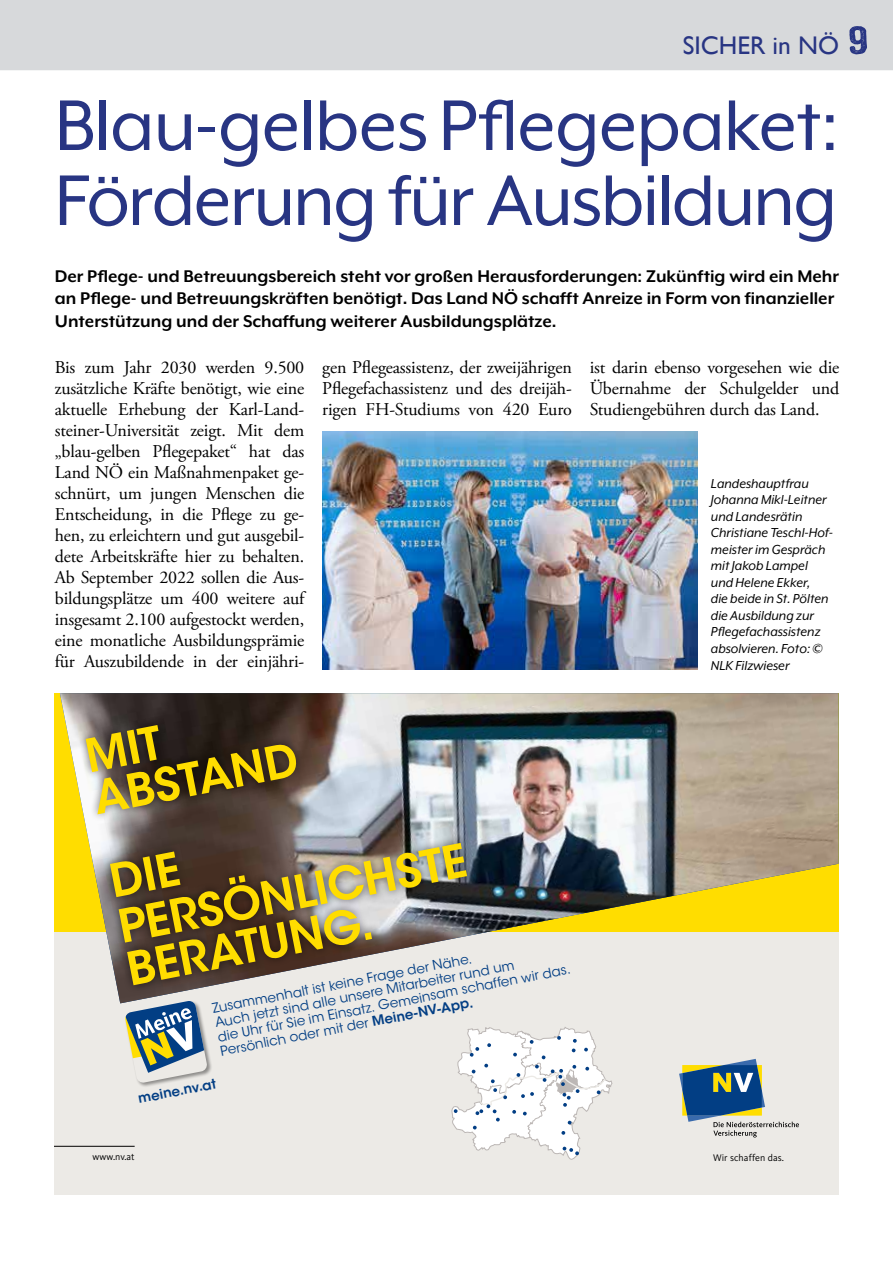
<style>
.page{position:relative;width:893px;height:1263px;background:#fff}
.page>*{position:absolute;margin:0;border:0;box-sizing:border-box;transform-origin:0 0}
.t1{font:82.5px/75px "Mr Eaves XL Mod OT";letter-spacing:-.02em;color:#283583}
.t2{font:600 45.75px/44.8px "ITC Avant Garde Std";color:#fd0}
.t3{font:25.5px "Gill Sans";color:#283583}
.t4{font:700 19.5px/22.5px "Mr Eaves XL Mod OT";color:#000}
.t5{font:18px/21px "Adobe Garamond Pro";letter-spacing:-.01em;color:#000;text-align:justify}
.t6{font:italic 15px/16.5px "Mr Eaves XL Mod OT";color:#000}
.t7{font:13.35px/14.4px "ITC Avant Garde Std";color:#023e84}
.t8{font:600 13.35px "ITC Avant Garde Std";color:#023e84}
.t9{font:9.9px "Kievit Pro";letter-spacing:.01em;color:#000}
.s1{font-family:"ZEMBOOD";font-size:40.5px}
.s2{font-weight:600}
</style>
<div class="page">
<div style="left:0;top:0;width:893px;height:70px;background:#d7d9db"></div>
<img style="left:322px;top:432px;width:376px;height:237px">
<div style="left:54px;top:693px;width:784px;height:502px;background:#eceae6"></div>
<img style="left:60px;top:693px;width:778px;height:310px">
<svg style="left:451px;top:1027px;width:162px;height:133px"></svg>
<div style="left:77px;top:717px;width:398px;height:276px;background:#000;opacity:.55"></div>
<hr style="left:54px;top:1146px;width:81px;height:1px;background:#000">
<svg style="left:679px;top:1059px;width:120px;height:78px"></svg>
<div style="left:125px;top:1000px;width:88px;height:88px;background:#000;opacity:.4"></div>
<svg style="left:125px;top:1000px;width:82px;height:83px"></svg>
<svg style="left:54px;top:693px;width:6px;height:2px"></svg>
<h3 class="t3" style="left:683px;top:30px;width:188px">SICHER in NÖ <span class="s1">9</span></h3>
<h1 class="t1" style="left:55px;top:88px;width:786px">Blau-gelbes Pflegepaket:<br>Förderung für Ausbildung</h1>
<p class="t4" style="left:55px;top:264px;width:786px">Der Pflege- und Betreuungsbereich steht vor großen Herausforderungen: Zukünftig wird ein Mehr an Pflege- und Betreuungskräften benötigt. Das Land NÖ schafft Anreize in Form von finanzieller<br>Unterstützung und der Schaffung weiterer Ausbildungsplätze.</p>
<p class="t5" style="left:55px;top:357px;width:251px">Bis zum Jahr 2030 werden 9.500 zusätzliche Kräfte benötigt, wie eine aktuelle Erhebung der Karl-Land&shy;steiner-Universität zeigt. Mit dem „blau-gelben Pflegepaket“ hat das Land NÖ ein Maßnahmenpaket ge&shy;schnürt, um jungen Menschen die Entscheidung, in die Pflege zu ge&shy;hen, zu erleichtern und gut ausgebil&shy;dete Arbeitskräfte hier zu behalten.<br>Ab September 2022 sollen die Aus&shy;bildungsplätze um 400 weitere auf insgesamt 2.100 aufgestockt werden, eine monatliche Ausbildungsprämie für Auszubildende in der einjähri-</p>
<p class="t5" style="left:322px;top:358px;width:251px">gen Pflegeassistenz, der zweijährigen Pflegefachassistenz und des dreijäh&shy;rigen FH-Studiums von 420 Euro</p>
<p class="t5" style="left:590px;top:358px;width:251px">ist darin ebenso vorgesehen wie die Übernahme der Schulgelder und Studiengebühren durch das Land.</p>
<p class="t6" style="left:711px;top:475px;width:123px">Landeshauptfrau<br>Johanna Mikl-Leitner und Landesrätin<br>Christiane Teschl-Hof&shy;meister im Gespräch mit Jakob Lampel und Helene Ekker,<br>die beide in St. Pölten die Ausbildung zur<br>Pflegefachassistenz absolvieren. Foto: ©<br>NLK Filzwieser</p>
<h2 class="t2" style="left:82px;top:735px;width:209px;line-height:42.5px;rotate:-11deg">MIT<br>ABSTAND</h2>
<h2 class="t2" style="left:106px;top:859px;width:355px;rotate:-11deg">DIE<br>PERSÖNLICHSTE<br>BERATUNG.</h2>
<p class="t7" style="left:211px;top:1002px;width:360px;rotate:-11deg">Zusammenhalt ist keine Frage der Nähe.<br>Auch jetzt sind alle unsere Mitarbeiter rund um<br>die Uhr für Sie im Einsatz. Gemeinsam schaffen wir das.<br>Persönlich oder mit der <span class="s2">Meine-NV-App.</span></p>
<p class="t8" style="left:137px;top:1090px;width:81px;rotate:-11deg">meine.nv.at</p>
<p class="t9" style="left:93px;top:1151px;width:44px">www.nv.at</p>
<p class="t9" style="left:713px;top:1151px;width:72px">Wir schaffen das.</p>
</div>
